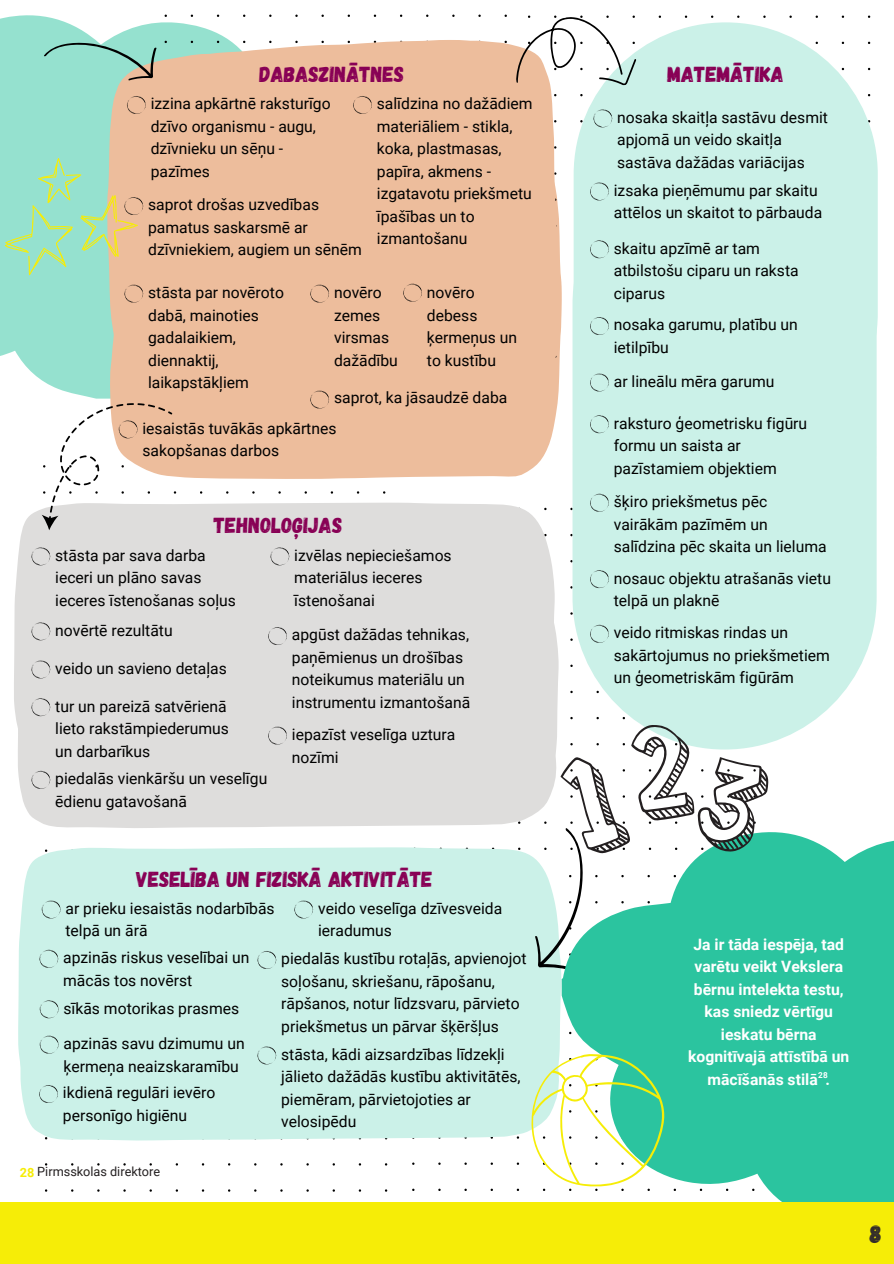
<style>
.page{position:relative;width:894px;height:1264px;background:#fff}
.page>*{position:absolute;margin:0;border:0;box-sizing:border-box;transform-origin:0 0}
.t1{font:25.5px "Gagalin";color:#342d2a}
.t2{font:21.75px "Gagalin";color:#805}
.t3{font:15.75px/22.5px "Roboto";color:#000}
.t4{font:700 15.75px/22.5px "Roboto";color:#fff;text-align:center}
.t5{font:12.75px "Roboto";color:#231f20}
.t6{font:700 8.25px "Roboto";color:#fff}
.s1{font-weight:700;color:#f6ed07}
</style>
<div class="page">
<div style="left:24px;top:972px;width:537px;height:168px;background:#cbf1e8"></div>
<div style="left:18px;top:629px;width:540px;height:199px;background:#dedddc"></div>
<svg style="left:0;top:14px;width:350px;height:384px;fill:#95e1cf"></svg>
<div style="left:110px;top:394px;width:449px;height:85px;background:#edbd9c"></div>
<div style="left:107px;top:40px;width:454px;height:354px;background:#edbd9c"></div>
<svg style="left:43px;top:43px;width:114px;height:38px;background:#8fcbb9"></svg>
<svg style="left:127px;top:96px;width:19px;height:18px"></svg>
<svg style="left:347px;top:93px;width:29px;height:28px"></svg>
<svg style="left:400px;top:284px;width:28px;height:20px"></svg>
<svg style="left:310px;top:285px;width:19px;height:19px"></svg>
<svg style="left:124px;top:285px;width:20px;height:17px"></svg>
<svg style="left:137px;top:197px;width:7px;height:18px"></svg>
<svg style="left:310px;top:390px;width:19px;height:18px"></svg>
<div style="left:573px;top:22px;width:304px;height:443px;background:#cbf1e8;border-radius:152px"></div>
<div style="left:572px;top:152px;width:304px;height:443px;background:#cbf1e8;border-radius:152px"></div>
<div style="left:572px;top:307px;width:304px;height:442px;background:#cbf1e8;border-radius:152px"></div>
<svg style="left:593px;top:109px;width:19px;height:18px"></svg>
<svg style="left:590px;top:182px;width:19px;height:19px"></svg>
<svg style="left:590px;top:240px;width:19px;height:18px"></svg>
<svg style="left:590px;top:317px;width:19px;height:18px"></svg>
<svg style="left:590px;top:373px;width:19px;height:18px"></svg>
<svg style="left:590px;top:415px;width:19px;height:18px"></svg>
<svg style="left:590px;top:494px;width:19px;height:18px"></svg>
<svg style="left:590px;top:570px;width:19px;height:18px"></svg>
<svg style="left:590px;top:625px;width:19px;height:18px"></svg>
<svg style="left:504px;top:14px;width:114px;height:82px"></svg>
<svg style="left:596px;top:58px;width:41px;height:38px"></svg>
<div style="left:14px;top:502px;width:541px;height:259px;background:#dedddc"></div>
<svg style="left:168px;top:411px;width:4px;height:3px"></svg>
<svg style="left:42px;top:403px;width:123px;height:127px"></svg>
<svg style="left:31px;top:543px;width:20px;height:29px"></svg>
<svg style="left:270px;top:543px;width:20px;height:29px"></svg>
<svg style="left:31px;top:622px;width:20px;height:18px"></svg>
<svg style="left:268px;top:622px;width:19px;height:28px"></svg>
<svg style="left:31px;top:660px;width:20px;height:18px"></svg>
<svg style="left:31px;top:698px;width:20px;height:18px"></svg>
<svg style="left:31px;top:770px;width:20px;height:18px"></svg>
<svg style="left:268px;top:726px;width:19px;height:18px"></svg>
<div style="left:18px;top:847px;width:541px;height:258px;background:#cbf1e8"></div>
<svg style="left:42px;top:900px;width:19px;height:18px"></svg>
<svg style="left:294px;top:900px;width:19px;height:18px"></svg>
<svg style="left:39px;top:949px;width:20px;height:18px"></svg>
<svg style="left:254px;top:950px;width:28px;height:18px"></svg>
<svg style="left:40px;top:1000px;width:19px;height:18px"></svg>
<svg style="left:40px;top:1032px;width:19px;height:28px"></svg>
<svg style="left:39px;top:1084px;width:20px;height:18px"></svg>
<svg style="left:254px;top:1046px;width:28px;height:18px"></svg>
<svg style="left:5px;top:158px;width:132px;height:117px;background:#addab5"></svg>
<svg style="left:561px;top:832px;width:332px;height:369px;background:#40c9a8"></svg>
<div style="left:0;top:1201px;width:893px;height:62px;background:#f6ed07"></div>
<svg style="left:534px;top:756px;width:96px;height:216px"></svg>
<svg style="left:631px;top:717px;width:63px;height:106px"></svg>
<svg style="left:697px;top:757px;width:71px;height:95px"></svg>
<svg style="left:530px;top:1054px;width:134px;height:136px"></svg>
<p class="t2" style="left:259px;top:60px;width:146px">DABASZINĀTNES</p>
<p class="t3" style="left:377px;top:93px;width:157px">salīdzina no dažādiem materiāliem - stikla, koka, plastmasas, papīra, akmens - izgatavotu priekšmetu īpašības un to izmantošanu</p>
<p class="t3" style="left:151px;top:93px;width:181px">izzina apkārtnē raksturīgo dzīvo organismu - augu, dzīvnieku un sēņu - pazīmes</p>
<p class="t3" style="left:148px;top:194px;width:215px">saprot drošas uzvedības pamatus saskarsmē ar dzīvniekiem, augiem un sēnēm</p>
<h3 class="t3" style="left:148px;top:281px;width:137px">stāsta par novēroto dabā, mainoties gadalaikiem, diennaktij, laikapstākļiem</h3>
<p class="t3" style="left:334px;top:281px;width:65px">novēro zemes virsmas dažādību</p>
<h1 class="t3" style="left:427px;top:281px;width:92px">novēro debess ķermeņus un to kustību</h1>
<p class="t3" style="left:334px;top:386px;width:175px">saprot, ka jāsaudzē daba</p>
<p class="t3" style="left:142px;top:417px;width:195px">iesaistās tuvākās apkārtnes sakopšanas darbos</p>
<p class="t2" style="left:214px;top:510px;width:130px">TEHNOLOĢIJAS</p>
<h3 class="t3" style="left:55px;top:544px;width:182px">stāsta par sava darba ieceri un plāno savas ieceres īstenošanas soļus</h3>
<p class="t3" style="left:294px;top:544px;width:159px">izvēlas nepieciešamos materiālus ieceres īstenošanai</p>
<p class="t3" style="left:55px;top:619px;width:119px">novērtē rezultātu</p>
<p class="t3" style="left:292px;top:624px;width:180px">apgūst dažādas tehnikas, paņēmienus un drošības noteikumus materiālu un instrumentu izmantošanā</p>
<h3 class="t3" style="left:55px;top:657px;width:173px">veido un savieno detaļas</h3>
<h3 class="t3" style="left:55px;top:695px;width:175px">tur un pareizā satvērienā lieto rakstāmpiederumus un darbarīkus</h3>
<p class="t3" style="left:55px;top:767px;width:213px">piedalās vienkāršu un veselīgu ēdienu gatavošanā</p>
<p class="t3" style="left:292px;top:723px;width:165px">iepazīst veselīga uztura nozīmi</p>
<p class="t2" style="left:136px;top:865px;width:298px">VESELĪBA UN FIZISKĀ AKTIVITĀTE</p>
<h3 class="t3" style="left:65px;top:897px;width:210px">ar prieku iesaistās nodarbībās telpā un ārā</h3>
<h3 class="t3" style="left:281px;top:947px;width:247px">piedalās kustību rotaļās, apvienojot soļošanu, skriešanu, rāpošanu, rāpšanos, notur līdzsvaru, pārvieto priekšmetus un pārvar šķēršļus</h3>
<p class="t3" style="left:318px;top:897px;width:186px">veido veselīga dzīvesveida ieradumus</p>
<p class="t3" style="left:63px;top:946px;width:188px">apzinās riskus veselībai un mācās tos novērst</p>
<p class="t3" style="left:63px;top:997px;width:177px">sīkās motorikas prasmes</p>
<p class="t3" style="left:63px;top:1032px;width:183px">apzinās savu dzimumu un ķermeņa neaizskaramību</p>
<p class="t3" style="left:281px;top:1043px;width:241px">stāsta, kādi aizsardzības līdzekļi jālieto dažādās kustību aktivitātēs, piemēram, pārvietojoties ar velosipēdu</p>
<p class="t3" style="left:63px;top:1081px;width:154px">ikdienā regulāri ievēro personīgo higiēnu</p>
<p class="t5" style="left:20px;top:1164px;width:142px"><span class="s1">28</span> Pirmsskolas direktore</p>
<p class="t2" style="left:667px;top:60px;width:118px">MATEMĀTIKA</p>
<h1 class="t3" style="left:617px;top:106px;width:212px">nosaka skaitļa sastāvu desmit apjomā un veido skaitļa sastāva dažādas variācijas</h1>
<h3 class="t3" style="left:613px;top:179px;width:210px">izsaka pieņēmumu par skaitu attēlos un skaitot to pārbauda</h3>
<p class="t3" style="left:613px;top:237px;width:186px">skaitu apzīmē ar tam atbilstošu ciparu un raksta ciparus</p>
<h3 class="t3" style="left:613px;top:314px;width:185px">nosaka garumu, platību un ietilpību</h3>
<h3 class="t3" style="left:613px;top:370px;width:162px">ar lineālu mēra garumu</h3>
<p class="t3" style="left:613px;top:412px;width:195px">raksturo ģeometrisku figūru formu un saista ar pazīstamiem objektiem</p>
<h3 class="t3" style="left:613px;top:490px;width:214px">šķiro priekšmetus pēc vairākām pazīmēm un salīdzina pēc skaita un lieluma</h3>
<p class="t3" style="left:613px;top:567px;width:219px">nosauc objektu atrašanās vietu telpā un plaknē</p>
<h3 class="t3" style="left:613px;top:621px;width:217px">veido ritmiskas rindas un sakārtojumus no priekšmetiem un ģeometriskām figūrām</h3>
<p class="t4" style="left:688px;top:933px;width:163px">Ja ir tāda iespēja, tad varētu veikt Vekslera bērnu intelekta testu, kas sniedz vērtīgu ieskatu bērna kognitīvajā attīstībā un mācīšanās stilā .</p>
<p class="t6" style="left:818px;top:1070px;width:11px">28</p>
<p class="t1" style="left:869px;top:1216px;width:14px">8</p>
</div>
